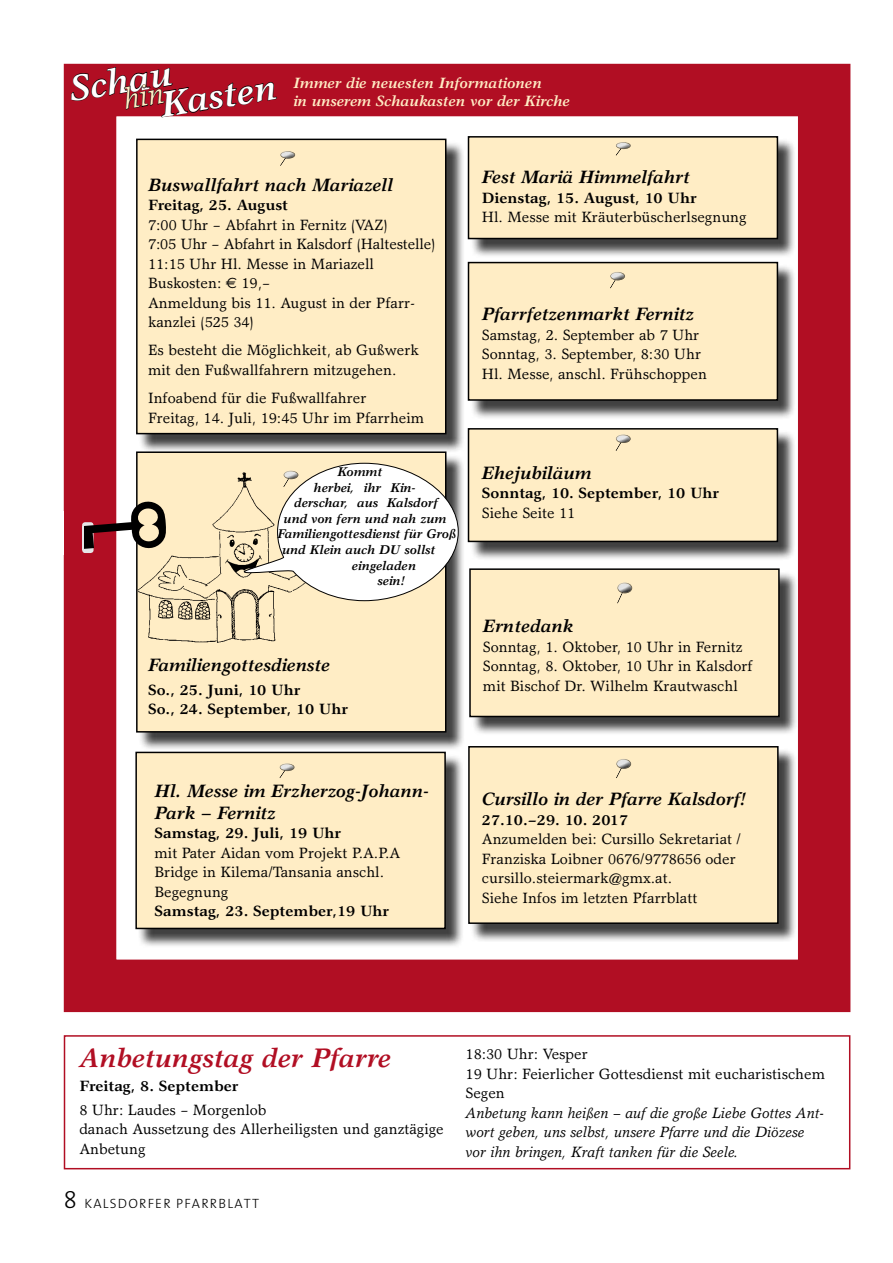
<style>
.page{position:relative;width:893px;height:1263px;background:#fff}
.page>*{position:absolute;margin:0;border:0;box-sizing:border-box;transform-origin:0 0}
.t1{font:italic 700 36px/29.8px "Garth Graphic";color:#fff}
.t2{font:italic 700 27px "Garth Graphic";color:#b10e23}
.t3{font:italic 700 18px/21.6px "Garth Graphic";color:#000}
.t4{font:15px/19.5px "Garth Graphic";color:#000}
.t5{font:700 15px/19.5px "Garth Graphic";color:#000}
.t6{font:italic 15px/19.5px "Garth Graphic";color:#000}
.t7{font:italic 700 15px/18px "Garth Graphic";color:#ffedc5}
.t8{font:300 13.5px "The Sans";letter-spacing:.09em;color:#000}
.t9{font:italic 700 12.75px "Garth Graphic";color:#000}
.s1{font-family:"Euro Sans"}
.s2{font-size:24px}
</style>
<div class="page">
<div style="left:470px;top:430px;width:327px;height:131px;background:#000;opacity:.75"></div>
<div style="left:468px;top:429px;width:309px;height:112px;background:#ffedc5"></div>
<div style="left:468px;top:428px;width:310px;height:114px;border:2px solid #000"></div>
<svg style="left:616px;top:434px;width:15px;height:9px"></svg>
<div style="left:615px;top:441px;width:9px;height:9px;background:#fff;opacity:.75"></div>
<div style="left:615px;top:443px;width:9px;height:10px;background:#000;opacity:.75"></div>
<div style="left:138px;top:454px;width:327px;height:297px;background:#000;opacity:.75"></div>
<div style="left:137px;top:452px;width:309px;height:280px;background:#ffedc5"></div>
<div style="left:136px;top:451px;width:310px;height:281px;border:2px solid #000"></div>
<div style="left:64px;top:64px;width:786px;height:948px;border:52px solid #b10e23"></div>
<div style="left:138px;top:141px;width:327px;height:312px;background:#000;opacity:.75"></div>
<div style="left:137px;top:139px;width:309px;height:295px;background:#ffedc5"></div>
<div style="left:136px;top:139px;width:310px;height:295px;border:2px solid #000"></div>
<div style="left:279px;top:151px;width:18px;height:10px;background:#000;opacity:.75"></div>
<svg style="left:280px;top:151px;width:15px;height:10px"></svg>
<div style="left:280px;top:157px;width:8px;height:8px;background:#fff;opacity:.75"></div>
<div style="left:280px;top:159px;width:8px;height:9px;background:#000;opacity:.75"></div>
<svg style="left:71px;top:63px;width:206px;height:65px;background:#a93140"></svg>
<div style="left:470px;top:264px;width:327px;height:155px;background:#000;opacity:.75"></div>
<div style="left:468px;top:263px;width:309px;height:137px;background:#ffedc5"></div>
<div style="left:468px;top:262px;width:310px;height:139px;border:2px solid #000"></div>
<img style="left:137px;top:472px;width:139px;height:170px">
<svg style="left:243px;top:462px;width:216px;height:139px"></svg>
<div style="left:471px;top:571px;width:327px;height:165px;background:#000;opacity:.75"></div>
<div style="left:470px;top:569px;width:309px;height:147px;background:#ffedc5"></div>
<div style="left:469px;top:568px;width:311px;height:149px;border:2px solid #000"></div>
<div style="left:616px;top:582px;width:18px;height:13px;background:#000;opacity:.75"></div>
<svg style="left:617px;top:582px;width:15px;height:13px"></svg>
<div style="left:617px;top:591px;width:8px;height:11px;background:#fff;opacity:.75"></div>
<div style="left:617px;top:594px;width:8px;height:12px;background:#000;opacity:.75"></div>
<svg style="left:610px;top:272px;width:15px;height:9px"></svg>
<div style="left:609px;top:278px;width:9px;height:9px;background:#fff;opacity:.75"></div>
<div style="left:609px;top:280px;width:9px;height:10px;background:#000;opacity:.75"></div>
<div style="left:138px;top:754px;width:326px;height:194px;background:#000;opacity:.75"></div>
<div style="left:136px;top:752px;width:309px;height:176px;background:#ffedc5"></div>
<div style="left:135px;top:752px;width:311px;height:177px;border:2px solid #000"></div>
<svg style="left:279px;top:763px;width:16px;height:8px"></svg>
<div style="left:279px;top:769px;width:9px;height:9px;background:#fff;opacity:.75"></div>
<div style="left:279px;top:771px;width:9px;height:10px;background:#000;opacity:.75"></div>
<div style="left:470px;top:138px;width:327px;height:120px;background:#000;opacity:.75"></div>
<div style="left:468px;top:137px;width:309px;height:102px;background:#ffedc5"></div>
<div style="left:468px;top:136px;width:310px;height:103px;border:2px solid #000"></div>
<svg style="left:616px;top:142px;width:15px;height:7px"></svg>
<div style="left:615px;top:148px;width:9px;height:7px;background:#fff;opacity:.75"></div>
<div style="left:615px;top:149px;width:9px;height:9px;background:#000;opacity:.75"></div>
<div style="left:470px;top:748px;width:327px;height:194px;background:#000;opacity:.75"></div>
<div style="left:469px;top:747px;width:309px;height:176px;background:#ffedc5"></div>
<div style="left:468px;top:746px;width:311px;height:178px;border:2px solid #000"></div>
<div style="left:615px;top:758px;width:18px;height:13px;background:#000;opacity:.75"></div>
<svg style="left:616px;top:759px;width:15px;height:12px"></svg>
<div style="left:616px;top:767px;width:8px;height:10px;background:#fff;opacity:.75"></div>
<div style="left:616px;top:769px;width:8px;height:11px;background:#000;opacity:.75"></div>
<div style="left:64px;top:1035px;width:786px;height:134px;border:2px solid #b10e23"></div>
<svg style="left:63px;top:464px;width:116px;height:129px"></svg>
<h1 class="t1" style="left:118px;top:66px;width:155px;text-indent:-51px;rotate:-9deg">Schau <sup>hin</sup>Kasten</h1>
<p class="t7" style="left:293px;top:74px;width:278px">Immer die neuesten Informationen<br>in unserem Schaukasten vor der Kirche</p>
<p class="t3" style="left:148px;top:174px;width:246px">Buswallfahrt nach Mariazell</p>
<p class="t5" style="left:148px;top:196px;width:142px">Freitag, 25. August</p>
<p class="t4" style="left:148px;top:215px;width:289px">7:00 Uhr – Abfahrt in Fernitz (VAZ)<br>7:05 Uhr – Abfahrt in Kalsdorf (Haltestelle)<br>11:15 Uhr Hl. Messe in Mariazell<br>Buskosten: <span class="s1">€</span> 19,–<br>Anmeldung bis 11. August in der Pfarr&shy;kanzlei (525 34)</p>
<p class="t4" style="left:148px;top:340px;width:273px">Es besteht die Möglichkeit, ab Gußwerk mit den Fußwallfahrern mitzugehen.</p>
<p class="t4" style="left:148px;top:388px;width:278px">Infoabend für die Fußwallfahrer<br>Freitag, 14. Juli, 19:45 Uhr im Pfarrheim</p>
<p class="t9" style="left:338px;top:464px;width:46px">Kommt</p>
<p class="t9" style="left:314px;top:480px;width:103px">herbei, ihr Kin-</p>
<p class="t9" style="left:294px;top:495px;width:145px">derschar, aus Kalsdorf</p>
<p class="t9" style="left:284px;top:511px;width:164px">und von fern und nah zum</p>
<p class="t9" style="left:278px;top:526px;width:180px">Familiengottesdienst für Groß</p>
<p class="t9" style="left:282px;top:542px;width:155px">und Klein auch DU sollst</p>
<p class="t9" style="left:352px;top:558px;width:66px">eingeladen</p>
<p class="t9" style="left:377px;top:573px;width:29px">sein!</p>
<p class="t3" style="left:148px;top:654px;width:184px">Familiengottesdienste</p>
<p class="t5" style="left:148px;top:680px;width:202px">So., 25. Juni, 10 Uhr<br>So., 24. September, 10 Uhr</p>
<p class="t3" style="left:482px;top:166px;width:209px">Fest Mariä Himmelfahrt</p>
<p class="t5" style="left:482px;top:188px;width:217px">Dienstag, 15. August, 10 Uhr</p>
<p class="t4" style="left:482px;top:207px;width:266px">Hl. Messe mit Kräuterbüscherlsegnung</p>
<p class="t3" style="left:482px;top:303px;width:214px">Pfarrfetzenmarkt Fernitz</p>
<p class="t4" style="left:482px;top:325px;width:226px">Samstag, 2. September ab 7 Uhr<br>Sonntag, 3. September, 8:30 Uhr<br>Hl. Messe, anschl. Frühschoppen</p>
<p class="t3" style="left:482px;top:462px;width:111px">Ehejubiläum</p>
<p class="t5" style="left:482px;top:484px;width:239px">Sonntag, 10. September, 10 Uhr</p>
<p class="t4" style="left:482px;top:503px;width:95px">Siehe Seite 11</p>
<p class="t3" style="left:483px;top:615px;width:92px">Erntedank</p>
<p class="t4" style="left:483px;top:637px;width:271px">Sonntag, 1. Oktober, 10 Uhr in Fernitz<br>Sonntag, 8. Oktober, 10 Uhr in Kalsdorf mit Bischof Dr. Wilhelm Krautwaschl</p>
<p class="t3" style="left:155px;top:780px;width:276px">Hl. Messe im Erzherzog-Johann-<br>Park – Fernitz</p>
<p class="t5" style="left:155px;top:823px;width:188px">Samstag, 29. Juli, 19 Uhr</p>
<p class="t4" style="left:155px;top:843px;width:247px">mit Pater Aidan vom Projekt P.A.P.A<br>Bridge in Kilema/Tansania anschl.<br>Begegnung</p>
<p class="t5" style="left:155px;top:901px;width:237px">Samstag, 23. September,19 Uhr</p>
<p class="t3" style="left:482px;top:788px;width:266px">Cursillo in der Pfarre Kalsdorf!</p>
<p class="t5" style="left:482px;top:810px;width:148px">27.10.–29. 10. 2017</p>
<p class="t4" style="left:482px;top:829px;width:261px">Anzumelden bei: Cursillo Sekretariat / Franziska Loibner 0676/9778656 oder cursillo.steiermark@gmx.at.<br>Siehe Infos im letzten Pfarrblatt</p>
<h2 class="t2" style="left:79px;top:1042px;width:314px">Anbetungstag der Pfarre</h2>
<p class="t5" style="left:79px;top:1076px;width:161px">Freitag, 8. September</p>
<p class="t4" style="left:79px;top:1100px;width:366px">8 Uhr: Laudes – Morgenlob<br>danach Aussetzung des Allerheiligsten und ganztägige<br>Anbetung</p>
<p class="t8" style="left:64px;top:1192px;width:197px"><span class="s2">8</span> KALSDORFER PFARRBLATT</p>
<p class="t4" style="left:466px;top:1044px;width:361px">18:30 Uhr: Vesper<br>19 Uhr: Feierlicher Gottesdienst mit eucharistischem<br>Segen</p>
<p class="t6" style="left:466px;top:1103px;width:360px">Anbetung kann heißen – auf die große Liebe Gottes Ant&shy;wort geben, uns selbst, unsere Pfarre und die Diözese vor ihn bringen, Kraft tanken für die Seele.</p>
</div>
